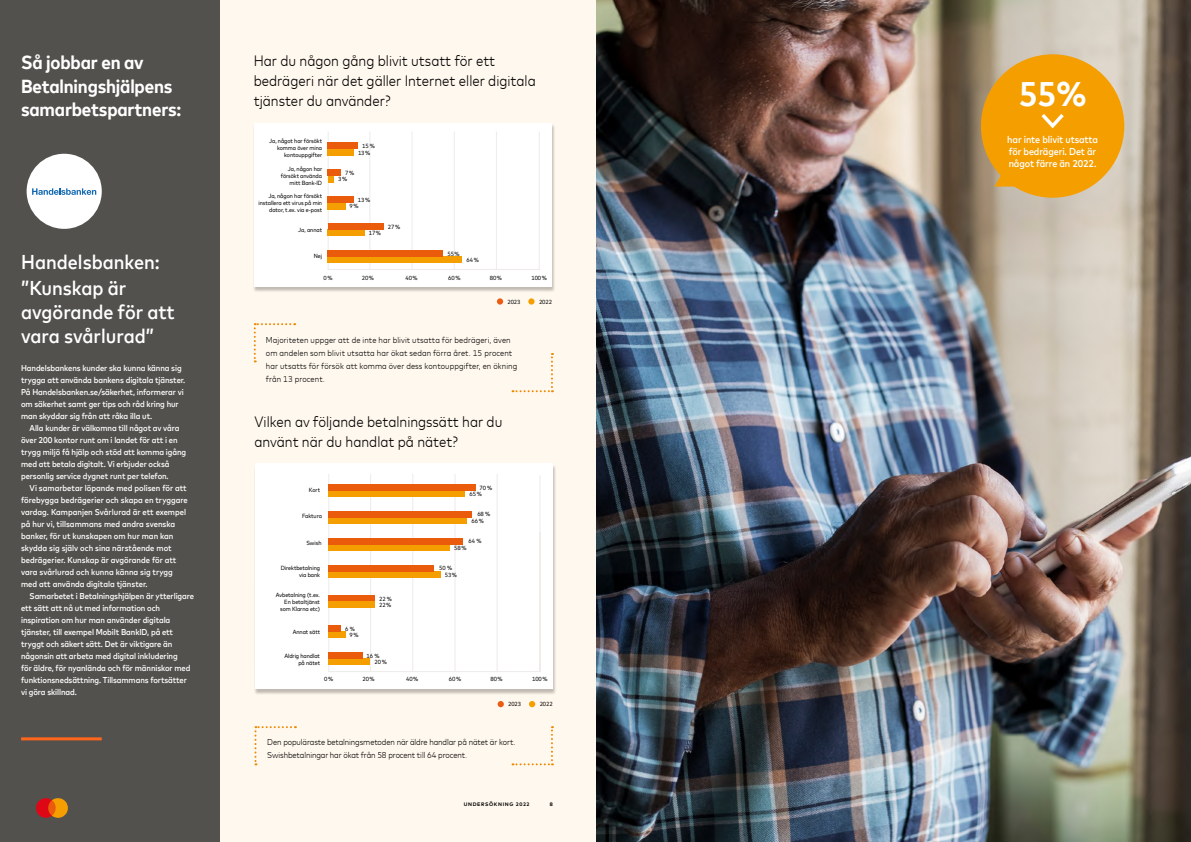
<style>
.page{position:relative;width:1191px;height:842px;background:#fff}
.page>*{position:absolute;margin:0;border:0;box-sizing:border-box;transform-origin:0 0}
.t1{font:700 34.1px "Mark For MC Nrw";color:#fff}
.t2{font:500 20px/26.5px "Mark For MC Nrw";color:#fff}
.t3{font:700 18.9px/23.6px "Mark For MC Nrw";letter-spacing:-.01em;color:#fff}
.t4{font:300 15px/20px "Mark For MC Nrw";color:#000}
.t5{font:500 10px/12px "Mark For MC Nrw";letter-spacing:-.01em;color:#fff}
.t6{font:500 8.5px/12px "Mark For MC Nrw";letter-spacing:-.01em;color:#fff}
.t7{font:300 8.5px/13px "Mark For MC Nrw";letter-spacing:.005em;color:#000}
.t8{font:6px/7px "Mark For MC Nrw";letter-spacing:-.01em;color:#000}
.t9{font:700 5px "Mark Offc For MC";letter-spacing:.13em;color:#000}
</style>
<div class="page">
<img style="left:595px;top:0;width:596px;height:842px">
<div style="left:0;top:0;width:595px;height:842px;background:#fff8ee"></div>
<div style="left:0;top:0;width:219px;height:842px;background:#53514e"></div>
<hr style="left:21px;top:737px;width:81px;height:3px;background:#ff661c">
<div style="left:27px;top:154px;width:75px;height:75px;background:#fff;border-radius:50%"></div>
<svg style="left:32px;top:188px;width:64px;height:7px"></svg>
<div style="left:253px;top:464px;width:303px;height:230px;background:#000;opacity:.25"></div>
<div style="left:255px;top:464px;width:298px;height:225px;background:#fff"></div>
<hr style="left:328px;top:474px;width:1px;height:197px;background:#eeebe9">
<hr style="left:454px;top:474px;width:1px;height:198px;background:#eeebe9">
<hr style="left:412px;top:474px;width:1px;height:198px;background:#eeebe9">
<hr style="left:370px;top:474px;width:1px;height:198px;background:#eeebe9">
<hr style="left:496px;top:474px;width:1px;height:198px;background:#eeebe9">
<hr style="left:328px;top:671px;width:212px;height:1px;background:#eeebe9">
<hr style="left:539px;top:475px;width:1px;height:197px;background:#eeebe9">
<svg style="left:512px;top:726px;width:41px;height:39px"></svg>
<svg style="left:254px;top:726px;width:42px;height:39px"></svg>
<div style="left:328px;top:490px;width:137px;height:7px;background:#f59e00"></div>
<div style="left:328px;top:484px;width:147px;height:6px;background:#ea5b0b"></div>
<div style="left:328px;top:517px;width:139px;height:7px;background:#f59e00"></div>
<div style="left:328px;top:511px;width:143px;height:6px;background:#ea5b0b"></div>
<div style="left:328px;top:544px;width:122px;height:7px;background:#f59e00"></div>
<div style="left:328px;top:538px;width:135px;height:6px;background:#ea5b0b"></div>
<div style="left:328px;top:571px;width:112px;height:7px;background:#f59e00"></div>
<div style="left:328px;top:565px;width:106px;height:6px;background:#ea5b0b"></div>
<div style="left:328px;top:595px;width:47px;height:6px;background:#ea5b0b"></div>
<div style="left:328px;top:631px;width:17px;height:7px;background:#f59e00"></div>
<div style="left:328px;top:625px;width:13px;height:6px;background:#ea5b0b"></div>
<div style="left:328px;top:659px;width:42px;height:6px;background:#f59e00"></div>
<div style="left:328px;top:652px;width:34px;height:7px;background:#ea5b0b"></div>
<div style="left:497px;top:701px;width:7px;height:6px;background:#eb5d12;border-radius:50%"></div>
<svg style="left:529px;top:701px;width:6px;height:6px"></svg>
<div style="left:981px;top:54px;width:143px;height:144px;background:#f59e00;border-radius:50%"></div>
<svg style="left:994px;top:167px;width:21px;height:20px"></svg>
<div style="left:328px;top:601px;width:47px;height:7px;background:#f59e00"></div>
<div style="left:252px;top:123px;width:303px;height:169px;background:#000;opacity:.25"></div>
<div style="left:254px;top:123px;width:298px;height:164px;background:#fff"></div>
<hr style="left:328px;top:269px;width:211px;height:1px;background:#eeebe9">
<hr style="left:328px;top:132px;width:1px;height:138px;background:#eeebe9">
<hr style="left:454px;top:132px;width:1px;height:138px;background:#eeebe9">
<hr style="left:411px;top:132px;width:1px;height:138px;background:#eeebe9">
<hr style="left:369px;top:132px;width:1px;height:138px;background:#eeebe9">
<hr style="left:496px;top:132px;width:1px;height:138px;background:#eeebe9">
<svg style="left:512px;top:353px;width:41px;height:39px"></svg>
<svg style="left:254px;top:323px;width:41px;height:39px"></svg>
<hr style="left:539px;top:132px;width:1px;height:138px;background:#eeebe9">
<div style="left:328px;top:149px;width:26px;height:6px;background:#f59e00"></div>
<div style="left:328px;top:143px;width:30px;height:6px;background:#ea5b0b"></div>
<svg style="left:328px;top:176px;width:5px;height:6px"></svg>
<div style="left:328px;top:169px;width:13px;height:7px;background:#ea5b0b"></div>
<div style="left:328px;top:203px;width:18px;height:6px;background:#f59e00"></div>
<div style="left:328px;top:196px;width:26px;height:7px;background:#ea5b0b"></div>
<div style="left:328px;top:230px;width:37px;height:6px;background:#f59e00"></div>
<div style="left:328px;top:223px;width:55px;height:7px;background:#ea5b0b"></div>
<div style="left:328px;top:257px;width:134px;height:6px;background:#f59e00"></div>
<div style="left:328px;top:250px;width:115px;height:7px;background:#ea5b0b"></div>
<div style="left:497px;top:298px;width:6px;height:7px;background:#eb5d12;border-radius:50%"></div>
<div style="left:528px;top:298px;width:6px;height:7px;background:#f59e00;border-radius:50%"></div>
<svg style="left:1041px;top:114px;width:23px;height:15px"></svg>
<svg style="left:36px;top:798px;width:32px;height:20px"></svg>
<h3 class="t3" style="left:21px;top:49px;width:162px">Så jobbar en av<br>Betalningshjälpens samarbetspartners:</h3>
<h2 class="t2" style="left:21px;top:247px;width:140px">Handelsbanken: ”Kunskap är</h2>
<h2 class="t2" style="left:21px;top:298px;width:155px;line-height:23.6px">avgörande för att vara svårlurad”</h2>
<p class="t6" style="left:21px;top:362px;width:166px">Handelsbankens kunder ska kunna känna sig trygga att använda bankens digitala tjänster.<br>På Handelsbanken.se/säkerhet, informerar vi om säkerhet samt ger tips och råd kring hur man skyddar sig från att råka illa ut.</p>
<p class="t6" style="left:21px;top:422px;width:167px;text-indent:8px">Alla kunder är välkomna till något av våra över 200 kontor runt om i landet för att i en trygg miljö få hjälp och stöd att komma igång med att betala digitalt. Vi erbjuder också personlig service dygnet runt per telefon.</p>
<p class="t6" style="left:21px;top:482px;width:168px;text-indent:8px">Vi samarbetar löpande med polisen för att förebygga bedrägerier och skapa en tryggare vardag. Kampanjen Svårlurad är ett exempel på hur vi, tillsammans med andra svenska banker, för ut kunskapen om hur man kan skydda sig själv och sina närstående mot bedrägerier. Kunskap är avgörande för att vara svårlurad och kunna känna sig trygg med att använda digitala tjänster.</p>
<p class="t6" style="left:21px;top:590px;width:174px;text-indent:8px">Samarbetet i Betalningshjälpen är ytterligare ett sätt att nå ut med information och inspiration om hur man använder digitala tjänster, till exempel Mobilt BankID, på ett tryggt och säkert sätt. Det är viktigare än någonsin att arbeta med digital inkludering<br>för äldre, för nyanlända och för människor med funktionsnedsättning. Tillsammans fortsätter vi göra skillnad.</p>
<h3 class="t4" style="left:254px;top:50px;width:283px">Har du någon gång blivit utsatt för ett bedrägeri när det gäller Internet eller digitala tjänster du använder?</h3>
<p class="t8" style="left:269px;top:137px;width:54px;text-align:right">Ja, något har försökt komma över mina kontouppgifter</p>
<p class="t8" style="left:281px;top:165px;width:43px;text-align:right">Ja, någon har försökt använda mitt Bank-ID</p>
<p class="t8" style="left:258px;top:192px;width:65px;text-align:right">Ja, någon har försökt installera ett virus på min dator, t.ex. via e-post</p>
<p class="t8" style="left:298px;top:226px;width:25px">Ja, annat</p>
<p class="t8" style="left:314px;top:252px;width:10px">Nej</p>
<p class="t8" style="left:358px;top:142px;width:19px;line-height:6.7px;text-indent:4px">15 %<br>13%</p>
<p class="t8" style="left:338px;top:169px;width:18px;line-height:6.4px;text-indent:7px">7%<br>3%</p>
<p class="t8" style="left:349px;top:196px;width:22px;line-height:6.4px;text-indent:8px">13%<br>9%</p>
<p class="t8" style="left:388px;top:223px;width:14px">27%</p>
<p class="t8" style="left:369px;top:229px;width:14px">17%</p>
<p class="t8" style="left:447px;top:250px;width:14px">55%</p>
<p class="t8" style="left:466px;top:256px;width:14px">64%</p>
<p class="t8" style="left:323px;top:274px;width:11px">0%</p>
<p class="t8" style="left:405px;top:274px;width:14px">40%</p>
<p class="t8" style="left:490px;top:274px;width:14px">80%</p>
<p class="t8" style="left:531px;top:274px;width:17px">100%</p>
<p class="t8" style="left:362px;top:274px;width:14px">20%</p>
<p class="t8" style="left:448px;top:274px;width:14px">60%</p>
<p class="t8" style="left:507px;top:298px;width:15px">2023</p>
<p class="t8" style="left:539px;top:298px;width:15px">2022</p>
<p class="t7" style="left:266px;top:332px;width:253px">Majoriteten uppger att de inte har blivit utsatta för bedrägeri, även om andelen som blivit utsatta har ökat sedan förra året. 15 procent har utsatts för försök att komma över dess kontouppgifter, en ökning från 13 procent.</p>
<h3 class="t4" style="left:254px;top:410px;width:249px">Vilken av följande betalningssätt har du använt när du handlat på nätet?</h3>
<p class="t8" style="left:309px;top:486px;width:13px">Kort</p>
<p class="t8" style="left:469px;top:484px;width:24px;line-height:6.6px;text-indent:10px">70 %<br>65%</p>
<p class="t8" style="left:302px;top:512px;width:21px">Faktura</p>
<p class="t8" style="left:471px;top:510px;width:20px;line-height:6.5px;text-indent:6px">68 %<br>66%</p>
<p class="t8" style="left:306px;top:539px;width:17px">Swish</p>
<p class="t8" style="left:468px;top:537px;width:14px">64 %</p>
<p class="t8" style="left:454px;top:544px;width:14px">58%</p>
<p class="t8" style="left:281px;top:563px;width:41px;text-align:right">Direktbetalning via bank</p>
<p class="t8" style="left:445px;top:565px;width:14px;line-height:6.4px;text-indent:-5px">50 %<br>53%</p>
<p class="t8" style="left:276px;top:590px;width:46px;text-align:right">Avbetalning (t.ex.<br>En betaltjänst som Klarna etc)</p>
<p class="t8" style="left:379px;top:595px;width:14px;line-height:6.4px">22 %<br>22%</p>
<p class="t8" style="left:293px;top:628px;width:29px">Annat sätt</p>
<p class="t8" style="left:349px;top:625px;width:11px;line-height:6.4px;text-indent:-4px">6 %<br>9%</p>
<p class="t8" style="left:284px;top:652px;width:37px;text-align:right">Aldrig handlat på nätet</p>
<p class="t8" style="left:374px;top:652px;width:14px;line-height:6.4px;text-indent:-8px">16 %<br>20%</p>
<p class="t8" style="left:324px;top:675px;width:11px">0%</p>
<p class="t8" style="left:362px;top:675px;width:14px">20%</p>
<p class="t8" style="left:406px;top:675px;width:14px">40%</p>
<p class="t8" style="left:449px;top:675px;width:14px">60%</p>
<p class="t8" style="left:490px;top:675px;width:14px">80%</p>
<p class="t8" style="left:532px;top:675px;width:17px">100%</p>
<p class="t8" style="left:508px;top:700px;width:15px">2023</p>
<p class="t8" style="left:540px;top:700px;width:15px">2022</p>
<p class="t7" style="left:267px;top:735px;width:250px">Den populäraste betalningsmetoden när äldre handlar på nätet är kort.<br>Swishbetalningar har ökat från 58 procent till 64 procent.</p>
<p class="t9" style="left:463px;top:800px;width:67px">UNDERSÖKNING 2022</p>
<p class="t9" style="left:550px;top:800px;width:4px">8</p>
<h1 class="t1" style="left:1018px;top:68px;width:69px">55%</h1>
<p class="t5" style="left:1007px;top:133px;width:92px">har inte blivit utsatta för bedrägeri. Det är något färre än 2022.</p>
</div>
